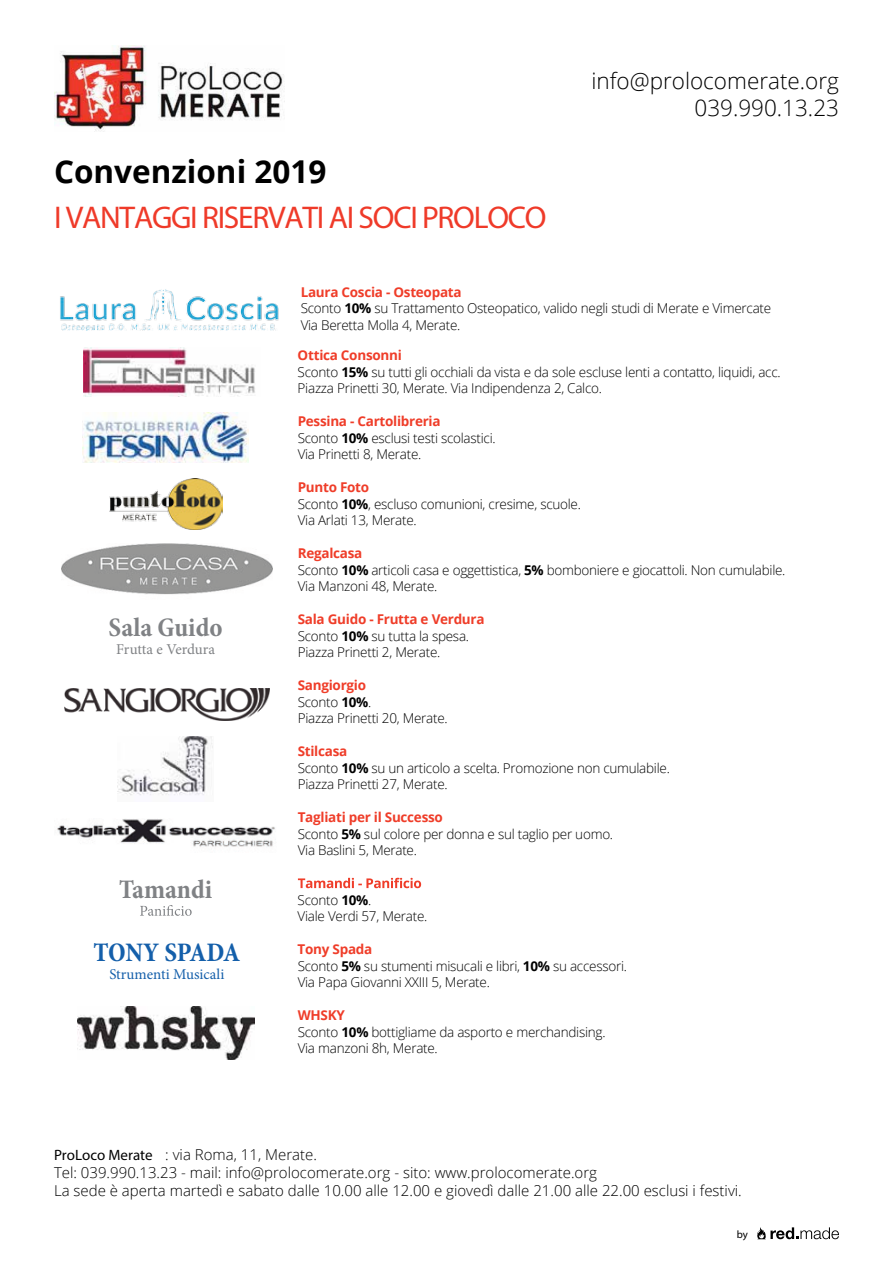
<style>
.page{position:relative;width:893px;height:1263px;background:#fff}
.page>*{position:absolute;margin:0;border:0;box-sizing:border-box;transform-origin:0 0}
.t1{font:31.5px "Open Sans";letter-spacing:-.04em;color:#ef3a29}
.t2{font:700 31.5px "Open Sans";color:#000}
.t3{font:700 condensed 27px "Minion Pro";color:#808285}
.t4{font:700 condensed 27px "Minion Pro";letter-spacing:-.015em;color:#145faa}
.t5{font:300 22.5px/27px "Open Sans";color:#000;text-align:right}
.t6{font:300 15px/18px "Open Sans";color:#000}
.t7{font:15px "Minion Pro";color:#145faa}
.t8{font:15px "Minion Pro";letter-spacing:-.01em;color:#808285}
.t9{font:300 13.5px/16.5px "Open Sans";letter-spacing:-.02em;color:#000}
.t10{font:10.8px "Open Sans";color:#000}
.s1{font-weight:700;color:#ef3d29}
.s2{font-weight:700}
.s3{font-weight:400}
</style>
<div class="page">
<img style="left:54px;top:45px;width:230px;height:87px">
<svg style="left:298px;top:878px;width:123px;height:10px"></svg>
<svg style="left:757px;top:1227px;width:82px;height:12px"></svg>
<img style="left:109px;top:478px;width:113px;height:51px">
<img style="left:62px;top:543px;width:210px;height:52px">
<img style="left:64px;top:689px;width:206px;height:32px">
<img style="left:118px;top:736px;width:95px;height:60px">
<img style="left:57px;top:819px;width:218px;height:28px">
<svg style="left:140px;top:905px;width:52px;height:11px"></svg>
<img style="left:82px;top:413px;width:166px;height:49px">
<img style="left:83px;top:347px;width:172px;height:50px">
<img style="left:77px;top:1006px;width:177px;height:53px">
<img style="left:60px;top:289px;width:219px;height:42px">
<h1 class="t2" style="left:54px;top:149px;width:274px">Convenzioni 2019</h1>
<h1 class="t1" style="left:54px;top:198px;width:494px">I VANTAGGI RISERVATI AI SOCI PROLOCO</h1>
<h3 class="t5" style="left:591px;top:67px;width:249px">info@prolocomerate.org<br>039.990.13.23</h3>
<h2 class="t3" style="left:109px;top:608px;width:116px">Sala Guido</h2>
<p class="t8" style="left:116px;top:639px;width:100px">Frutta e Verdura</p>
<h2 class="t3" style="left:119px;top:870px;width:95px">Tamandi</h2>
<h2 class="t4" style="left:93px;top:933px;width:148px">TONY SPADA</h2>
<p class="t7" style="left:109px;top:964px;width:117px">Strumenti Musicali</p>
<p class="t9" style="left:301px;top:283px;width:472px"><span class="s1">Laura Coscia - Osteopata<br></span>Sconto <span class="s2">10%</span> su Trattamento Osteopatico, valido negli studi di Merate e Vimercate<br>Via Beretta Molla 4, Merate.</p>
<p class="t9" style="left:298px;top:347px;width:485px"><span class="s1">Ottica Consonni<br></span>Sconto <span class="s2">15%</span> su tutti gli occhiali da vista e da sole escluse lenti a contatto, liquidi, acc.<br>Piazza Prinetti 30, Merate. Via Indipendenza 2, Calco.</p>
<p class="t9" style="left:298px;top:413px;width:200px"><span class="s1">Pessina - Cartolibreria<br></span>Sconto <span class="s2">10%</span> esclusi testi scolastici.<br>Via Prinetti 8, Merate.</p>
<p class="t9" style="left:298px;top:479px;width:285px"><span class="s1">Punto Foto<br></span>Sconto <span class="s2">10%</span>, escluso comunioni, cresime, scuole.<br>Via Arlati 13, Merate.</p>
<p class="t9" style="left:298px;top:545px;width:489px"><span class="s1">Regalcasa<br></span>Sconto <span class="s2">10%</span> articoli casa e oggettistica, <span class="s2">5%</span> bomboniere e giocattoli. Non cumulabile.<br>Via Manzoni 48, Merate.</p>
<p class="t9" style="left:298px;top:611px;width:188px"><span class="s1">Sala Guido - Frutta e Verdura<br></span>Sconto <span class="s2">10%</span> su tutta la spesa.<br>Piazza Prinetti 2, Merate.</p>
<p class="t9" style="left:298px;top:677px;width:152px"><span class="s1">Sangiorgio<br></span>Sconto <span class="s2">10%</span>.<br>Piazza Prinetti 20, Merate.</p>
<p class="t9" style="left:298px;top:743px;width:374px"><span class="s1">Stilcasa<br></span>Sconto <span class="s2">10%</span> su un articolo a scelta. Promozione non cumulabile.<br>Piazza Prinetti 27, Merate.</p>
<p class="t9" style="left:298px;top:809px;width:317px"><span class="s1">Tagliati per il Successo<br></span>Sconto <span class="s2">5%</span> sul colore per donna e sul taglio per uomo.<br>Via Baslini 5, Merate.</p>
<p class="t9" style="left:298px;top:891px;width:131px">Sconto <span class="s2">10%</span>.<br>Viale Verdi 57, Merate.</p>
<p class="t9" style="left:298px;top:940px;width:331px"><span class="s1">Tony Spada<br></span>Sconto <span class="s2">5%</span> su stumenti misucali e libri, <span class="s2">10%</span> su accessori.<br>Via Papa Giovanni XXIII 5, Merate.</p>
<p class="t9" style="left:298px;top:1006px;width:309px"><span class="s1">WHSKY<br></span>Sconto <span class="s2">10%</span> bottigliame da asporto e merchandising.<br>Via manzoni 8h, Merate.</p>
<p class="t6" style="left:54px;top:1145px;width:689px"><span class="s3">ProLoco Merate</span> : via Roma, 11, Merate.<br>Tel: 039.990.13.23 - mail: info@prolocomerate.org - sito: www.prolocomerate.org<br>La sede è aperta martedì e sabato dalle 10.00 alle 12.00 e giovedì dalle 21.00 alle 22.00 esclusi i festivi.</p>
<p class="t10" style="left:737px;top:1228px;width:13px">by</p>
</div>
